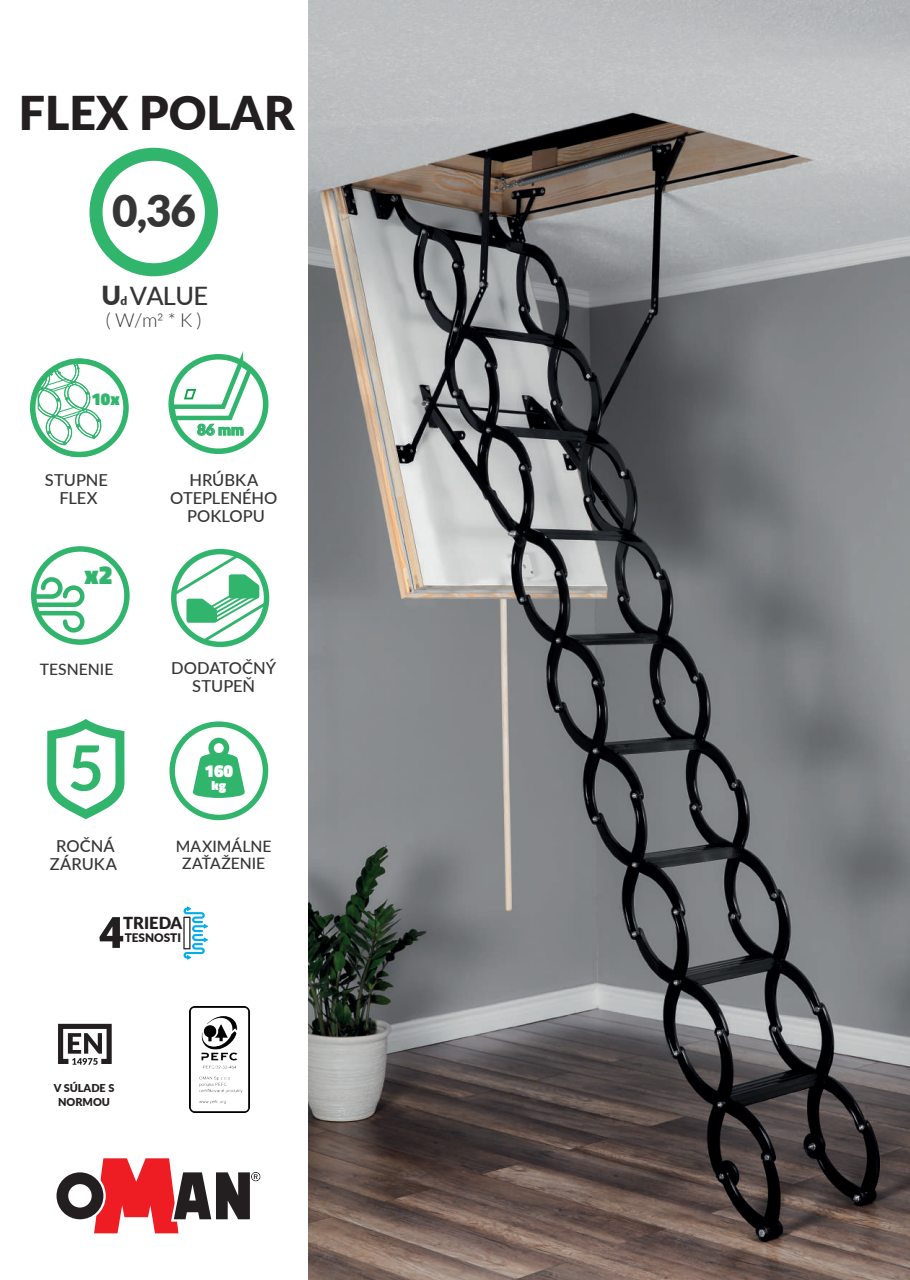
<style>
.page{position:relative;width:910px;height:1280px;background:#fff}
.page>*{position:absolute;margin:0;border:0;box-sizing:border-box;transform-origin:0 0}
.t1{font:700 62.55px "Lato";color:#31b56d}
.t2{font:900 46.5px "Lato";color:#231f20}
.t3{font:900 44.1px "Lato";color:#363536}
.t4{font:900 26.25px "Cairo";color:#31b56d}
.t5{font:500 25.35px "Lato";letter-spacing:-.025em;color:#363536}
.t6{font:300 19.2px "Lato";color:#363536}
.t7{font:900 17.55px "Cairo";color:#fff}
.t8{font:900 17.25px "Cairo";color:#31b56d}
.t9{font:900 16.65px "Lato";color:#231f20}
.t10{font:500 16.5px/18px "Lato";color:#363536;text-align:center}
.t11{font:500 15.75px/17.1px "Lato";color:#363536;text-align:center}
.t12{font:900 15px "Lato";color:#31b56d}
.t13{font:900 13.2px "Cairo";color:#fff}
.t14{font:900 11.85px "Lato";color:#231f20}
.t15{font:900 10.95px/13px "Lato";color:#231f20;text-align:center}
.s1{font-weight:900;font-size:26.25px}
.s2{font-weight:900;font-size:11.85px}
</style>
<div class="page">
<img style="left:308px;top:1px;width:602px;height:1279px">
<svg style="left:57px;top:1158px;width:203px;height:75px"></svg>
<svg style="left:168px;top:354px;width:100px;height:100px"></svg>
<svg style="left:169px;top:721px;width:99px;height:99px"></svg>
<svg style="left:171px;top:549px;width:98px;height:98px"></svg>
<svg style="left:31px;top:546px;width:99px;height:99px"></svg>
<svg style="left:89px;top:148px;width:129px;height:128px"></svg>
<svg style="left:47px;top:719px;width:77px;height:100px"></svg>
<svg style="left:30px;top:358px;width:99px;height:99px"></svg>
<svg style="left:183px;top:906px;width:25px;height:54px"></svg>
<svg style="left:99px;top:917px;width:24px;height:31px"></svg>
<svg style="left:58px;top:1024px;width:54px;height:41px"></svg>
<img style="left:189px;top:1007px;width:60px;height:106px">
<h2 class="t2" style="left:19px;top:78px;width:277px">FLEX POLAR</h2>
<h3 class="t3" style="left:112px;top:177px;width:85px">0,36</h3>
<h3 class="t5" style="left:101px;top:277px;width:108px"><span class="s1">U</span><span class="s2">d</span> VALUE</h3>
<p class="t6" style="left:106px;top:307px;width:97px">( W/m2 * K )</p>
<p class="t8" style="left:91px;top:385px;width:30px">10x</p>
<p class="t10" style="left:45px;top:471px;width:65px">STUPNE<br>FLEX</p>
<h3 class="t4" style="left:84px;top:553px;width:30px">x2</h3>
<p class="t11" style="left:40px;top:659px;width:75px">TESNENIE</p>
<h1 class="t1" style="left:68px;top:722px;width:38px">5</h1>
<p class="t10" style="left:50px;top:836px;width:69px">ROČNÁ<br>ZÁRUKA</p>
<p class="t12" style="left:197px;top:418px;width:48px">86 mm</p>
<p class="t10" style="left:170px;top:470px;width:109px">HRÚBKA<br>OTEPLENÉHO<br>POKLOPU</p>
<p class="t10" style="left:171px;top:659px;width:106px">DODATOČNÝ<br>STUPEŇ</p>
<p class="t7" style="left:204px;top:756px;width:30px">160</p>
<p class="t13" style="left:212px;top:775px;width:16px">kg</p>
<p class="t11" style="left:176px;top:837px;width:97px">MAXIMÁLNE<br>ZAŤAŽENIE</p>
<p class="t9" style="left:123px;top:911px;width:60px">TRIEDA</p>
<p class="t14" style="left:125px;top:928px;width:58px">TESNOSTI</p>
<p class="t15" style="left:54px;top:1081px;width:62px">V SÚLADE S<br>NORMOU</p>
</div>
